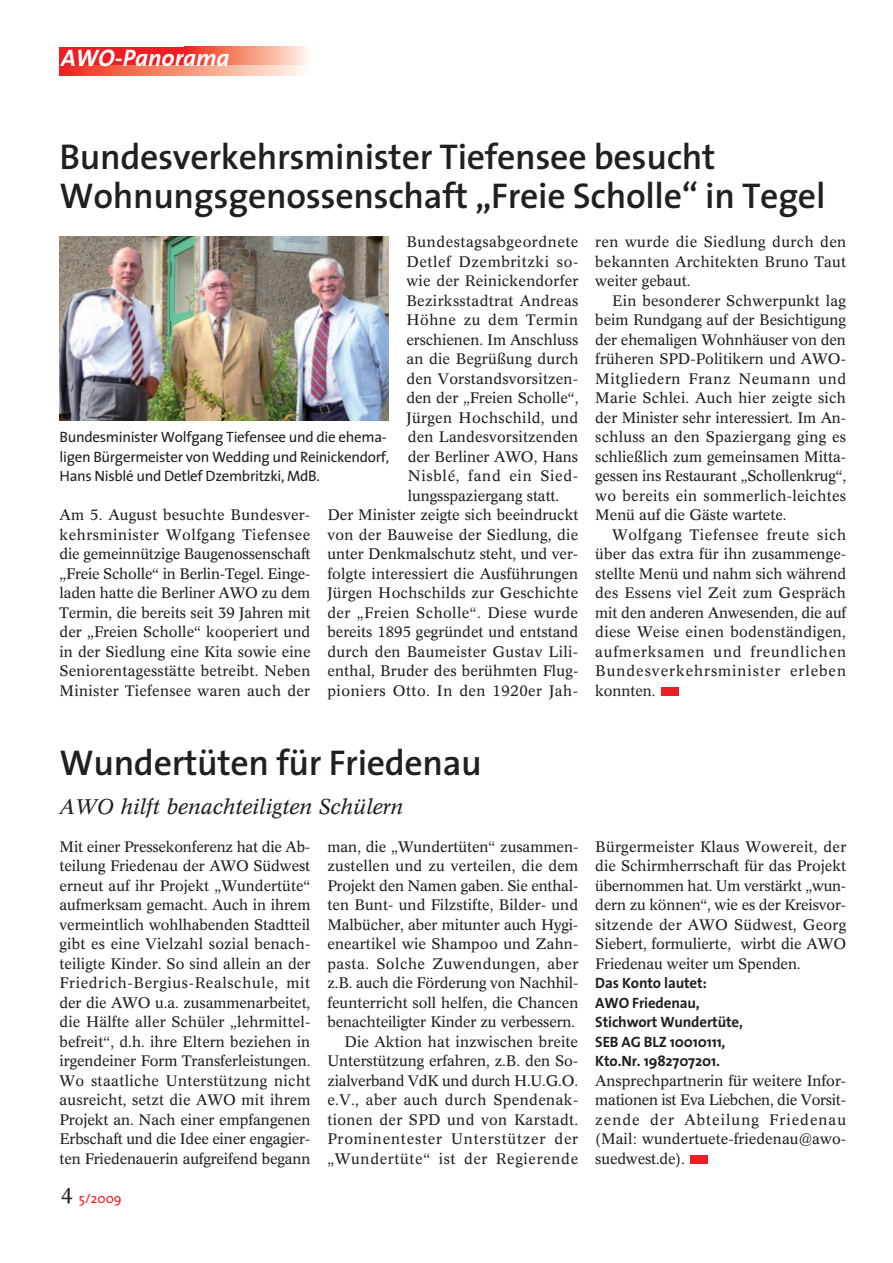
<style>
.page{position:relative;width:893px;height:1263px;background:#fff}
.page>*{position:absolute;margin:0;border:0;box-sizing:border-box;transform-origin:0 0}
.t1{font:600 36px/39px "The Sans";letter-spacing:-.01em;color:#231f20}
.t2{font:italic 700 24px "The Sans";color:#fff}
.t3{font:italic 21px "Concorde BE";color:#231f20}
.t4{font:15px/19.5px "Concorde BE";letter-spacing:.01em;color:#231f20;text-align:justify}
.t5{font:15px/19.5px "The Sans";letter-spacing:-.02em;color:#231f20}
.t6{font:700 15px/19.5px "The Sans";letter-spacing:-.01em;color:#231f20}
.t7{font:15px "Concorde BE";letter-spacing:.035em;color:#231f20}
.t8{font:15px "Concorde BE";letter-spacing:.03em;color:#231f20}
.t9{font:15px "Concorde BE";letter-spacing:.04em;color:#231f20}
.t10{font:15px "Concorde BE";letter-spacing:.05em;color:#231f20}
.t11{font:13.5px "The Sans";color:#ee1d23}
.s1{font-family:"Concorde BE";font-size:21px;color:#231f20}
</style>
<div class="page">
<div style="left:60px;top:47px;width:129px;height:28px;background:#ee1d23"></div>
<svg style="left:185px;top:47px;width:123px;height:19px"></svg>
<svg style="left:69px;top:66px;width:234px;height:9px"></svg>
<div style="left:661px;top:687px;width:17px;height:9px;background:#ee1d23"></div>
<div style="left:690px;top:1155px;width:17px;height:9px;background:#ee1d23"></div>
<img style="left:60px;top:237px;width:328px;height:184px">
<h2 class="t2" style="left:61px;top:37px;width:170px">AWO-Panorama</h2>
<h1 class="t1" style="left:60px;top:136px;width:767px">Bundesverkehrsminister Tiefensee besucht<br>Wohnungsgenossenschaft „Freie Scholle“ in Tegel</h1>
<p class="t7" style="left:406px;top:233px;width:174px">Bundestagsabgeordnete</p>
<p class="t9" style="left:406px;top:253px;width:173px">Detlef Dzembritzki so-</p>
<p class="t4" style="left:406px;top:271px;width:173px">wie der Reinickendorfer</p>
<p class="t4" style="left:406px;top:291px;width:174px">Bezirksstadtrat Andreas</p>
<p class="t7" style="left:406px;top:311px;width:173px">Höhne zu dem Termin</p>
<p class="t4" style="left:406px;top:330px;width:173px">erschienen. Im Anschluss</p>
<p class="t4" style="left:406px;top:349px;width:174px">an die Begrüßung durch</p>
<p class="t4" style="left:406px;top:369px;width:173px">den Vorstandsvorsitzen-</p>
<p class="t4" style="left:406px;top:388px;width:174px">den der „Freien Scholle“,</p>
<p class="t4" style="left:406px;top:408px;width:173px">Jürgen Hochschild, und</p>
<p class="t4" style="left:408px;top:427px;width:172px">den Landesvorsitzenden</p>
<p class="t4" style="left:408px;top:447px;width:172px">der Berliner AWO, Hans</p>
<p class="t10" style="left:408px;top:467px;width:172px">Nisblé, fand ein Sied-</p>
<p class="t4" style="left:408px;top:486px;width:153px">lungsspaziergang statt.</p>
<p class="t4" style="left:327px;top:505px;width:253px">Der Minister zeigte sich beeindruckt</p>
<p class="t4" style="left:327px;top:525px;width:252px">von der Bauweise der Siedlung, die</p>
<p class="t4" style="left:327px;top:544px;width:252px">unter Denkmalschutz steht, und ver-</p>
<p class="t4" style="left:327px;top:564px;width:252px">folgte interessiert die Ausführungen</p>
<p class="t4" style="left:327px;top:583px;width:252px">Jürgen Hochschilds zur Geschichte</p>
<p class="t4" style="left:327px;top:603px;width:252px">der „Freien Scholle“. Diese wurde</p>
<p class="t4" style="left:327px;top:622px;width:252px">bereits 1895 gegründet und entstand</p>
<p class="t4" style="left:327px;top:642px;width:252px">durch den Baumeister Gustav Lili-</p>
<p class="t4" style="left:327px;top:661px;width:252px">enthal, Bruder des berühmten Flug-</p>
<p class="t8" style="left:327px;top:682px;width:252px">pioniers Otto. In den 1920er Jah-</p>
<p class="t5" style="left:60px;top:427px;width:331px">Bundesminister Wolfgang Tiefensee und die ehema&shy;ligen Bürgermeister von Wedding und Reinickendorf,<br>Hans Nisblé und Detlef Dzembritzki, MdB.</p>
<p class="t4" style="left:60px;top:505px;width:252px">Am 5. August besuchte Bundesver&shy;kehrsminister Wolfgang Tiefensee die gemeinnützige Baugenossenschaft „Freie Scholle“ in Berlin-Tegel. Einge&shy;laden hatte die Berliner AWO zu dem Termin, die bereits seit 39 Jahren mit der „Freien Scholle“ kooperiert und in der Siedlung eine Kita sowie eine Seniorentagesstätte betreibt. Neben Minister Tiefensee waren auch der</p>
<p class="t4" style="left:595px;top:232px;width:252px">ren wurde die Siedlung durch den bekannten Architekten Bruno Taut weiter gebaut.</p>
<p class="t4" style="left:595px;top:291px;width:252px;text-indent:17px">Ein besonderer Schwerpunkt lag beim Rundgang auf der Besichtigung der ehemaligen Wohnhäuser von den früheren SPD-Politikern und AWO-Mitgliedern Franz Neumann und Marie Schlei. Auch hier zeigte sich der Minister sehr interessiert. Im An&shy;schluss an den Spaziergang ging es schließlich zum gemeinsamen Mitta&shy;gessen ins Restaurant „Schollenkrug“, wo bereits ein sommerlich-leichtes Menü auf die Gäste wartete.</p>
<p class="t4" style="left:595px;top:525px;width:252px;text-indent:17px">Wolfgang Tiefensee freute sich über das extra für ihn zusammenge&shy;stellte Menü und nahm sich während des Essens viel Zeit zum Gespräch mit den anderen Anwesenden, die auf diese Weise einen bodenständigen, aufmerksamen und freundlichen Bundesverkehrsminister erleben konnten.</p>
<h1 class="t1" style="left:60px;top:742px;width:424px">Wundertüten für Friedenau</h1>
<h3 class="t3" style="left:60px;top:795px;width:345px">AWO hilft benachteiligten Schülern</h3>
<p class="t4" style="left:60px;top:837px;width:253px">Mit einer Pressekonferenz hat die Ab&shy;teilung Friedenau der AWO Südwest erneut auf ihr Projekt „Wundertüte“ aufmerksam gemacht. Auch in ihrem vermeintlich wohlhabenden Stadtteil gibt es eine Vielzahl sozial benach&shy;teiligte Kinder. So sind allein an der Friedrich-Bergius-Realschule, mit der die AWO u.a. zusammenarbeitet, die Hälfte aller Schüler „lehrmittel&shy;befreit“, d.h. ihre Eltern beziehen in irgendeiner Form Transferleistungen.<br>Wo staatliche Unterstützung nicht ausreicht, setzt die AWO mit ihrem Projekt an. Nach einer empfangenen Erbschaft und die Idee einer engagier&shy;ten Friedenauerin aufgreifend begann</p>
<p class="t4" style="left:327px;top:837px;width:253px;text-align:right">man, die „Wundertüten“ zusammen&shy;zustellen und zu verteilen, die dem Projekt den Namen gaben. Sie enthal&shy;ten Bunt- und Filzstifte, Bilder- und Malbücher, aber mitunter auch Hygi&shy;eneartikel wie Shampoo und Zahn&shy;pasta. Solche Zuwendungen, aber z.B. auch die Förderung von Nachhil&shy;feunterricht soll helfen, die Chancen benachteiligter Kinder zu verbessern.<br>Die Aktion hat inzwischen breite Unterstützung erfahren, z.B. den So&shy;zialverband VdK und durch H.U.G.O. e.V., aber auch durch Spendenak&shy;tionen der SPD und von Karstadt.<br>Prominentester Unterstützer der „Wundertüte“ ist der Regierende</p>
<p class="t4" style="left:595px;top:837px;width:252px">Bürgermeister Klaus Wowereit, der die Schirmherrschaft für das Projekt übernommen hat. Um verstärkt „wun&shy;dern zu können“, wie es der Kreisvor&shy;sitzende der AWO Südwest, Georg Siebert, formulierte, wirbt die AWO Friedenau weiter um Spenden.</p>
<p class="t6" style="left:595px;top:973px;width:149px">Das Konto lautet:<br>AWO Friedenau,<br>Stichwort Wundertüte,<br>SEB AG BLZ 10010111,<br>Kto.Nr. 1982707201.</p>
<p class="t4" style="left:595px;top:1071px;width:252px">Ansprechpartnerin für weitere Infor&shy;mationen ist Eva Liebchen, die Vorsit&shy;zende der Abteilung Friedenau (Mail: wundertuete-friedenau@awo&shy;suedwest.de).</p>
<p class="t11" style="left:61px;top:1187px;width:62px"><span class="s1">4</span> 5/2009</p>
</div>
